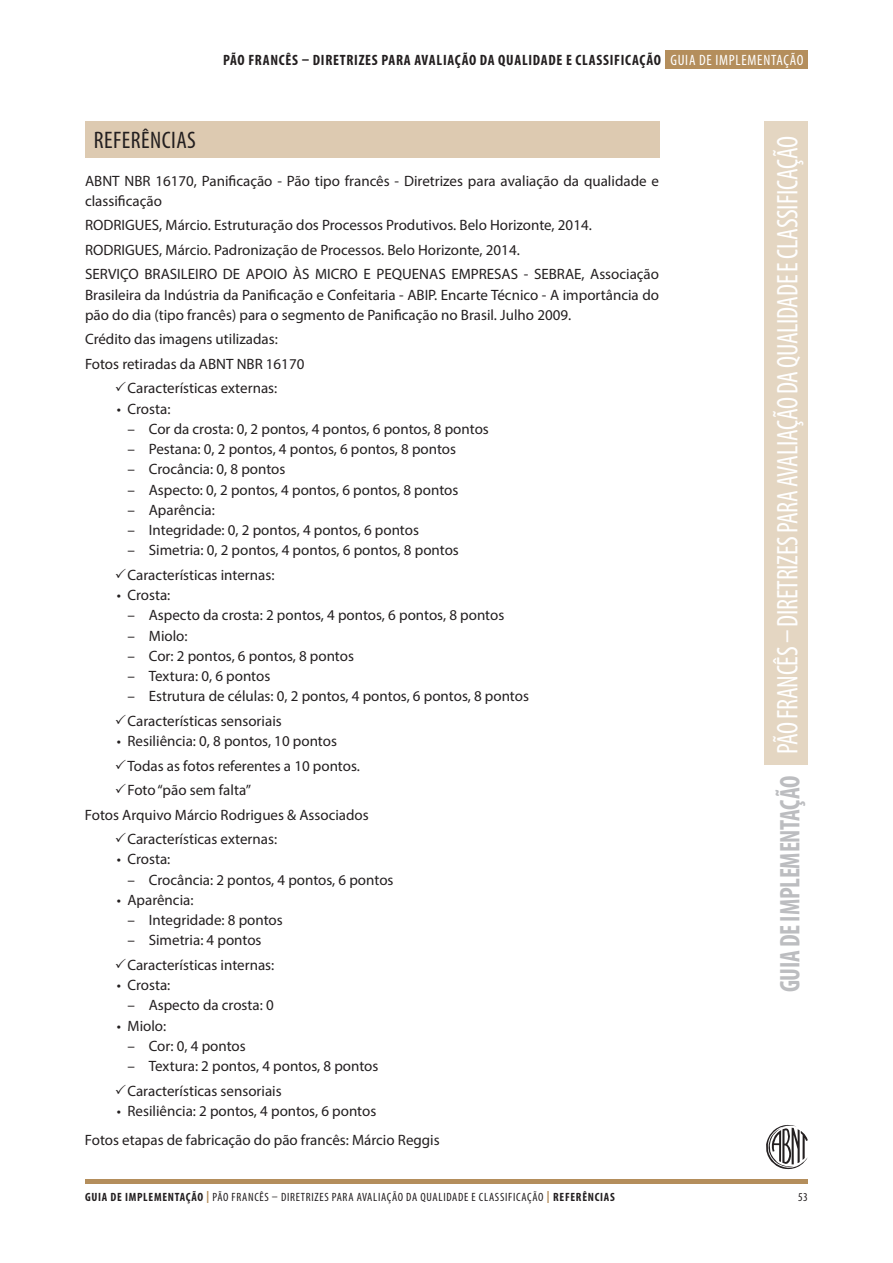
<style>
.page{position:relative;width:893px;height:1263px;background:#fff}
.page>*{position:absolute;margin:0;border:0;box-sizing:border-box;transform-origin:0 0}
.t1{font:condensed 30px "Myriad Pro";letter-spacing:-.01em;color:#fff;scale:.9 1}
.t2{font:700 condensed 28.5px "Myriad Pro";letter-spacing:-.01em;color:#bcbdc0;scale:.9 1}
.t3{font:condensed 24px "Myriad Pro";letter-spacing:.02em;color:#231f20}
.t4{font:15px/24.5px "Myriad Pro";color:#231f20}
.t5{font:700 condensed 15px "Myriad Pro";letter-spacing:.05em;color:#231f20}
.t6{font:condensed 12px "Myriad Pro";letter-spacing:.06em;color:#231f20}
.s1{font-weight:400;color:#fff}
.s2{font-weight:700}
.s3{font-weight:700;font-stretch:normal;color:#b48e5c}
</style>
<div class="page">
<hr style="left:85px;top:1179px;width:723px;height:4px;background:#b48e5c">
<div style="left:665px;top:51px;width:143px;height:18px;background:#b48e5c"></div>
<svg style="left:766px;top:1124px;width:42px;height:46px"></svg>
<div style="left:764px;top:121px;width:44px;height:644px;background:#e4d6c2"></div>
<div style="left:85px;top:121px;width:574px;height:36px;background:#ddcab1"></div>
<p class="t5" style="left:223px;top:51px;width:582px">PÃO FRANCÊS – DIRETRIZES PARA AVALIAÇÃO DA QUALIDADE E CLASSIFICAÇÃO <span class="s1">GUIA DE IMPLEMENTAÇÃO</span></p>
<h3 class="t3" style="left:94px;top:126px;width:104px">REFERÊNCIAS</h3>
<p class="t4" style="left:85px;top:170px;width:575px;line-height:20.2px">ABNT NBR 16170, Panificação - Pão tipo francês - Diretrizes para avaliação da qualidade e classificação</p>
<p class="t4" style="left:85px;top:213px;width:576px">RODRIGUES, Márcio. Estruturação dos Processos Produtivos. Belo Horizonte, 2014.<br>RODRIGUES, Márcio. Padronização de Processos. Belo Horizonte, 2014.<br>SERVIÇO BRASILEIRO DE APOIO ÀS MICRO E PEQUENAS EMPRESAS - SEBRAE, Associação</p>
<p class="t4" style="left:85px;top:284px;width:575px;line-height:20.2px">Brasileira da Indústria da Panificação e Confeitaria - ABIP. Encarte Técnico - A importância do pão do dia (tipo francês) para o segmento de Panificação no Brasil. Julho 2009.</p>
<p class="t4" style="left:85px;top:327px;width:194px">Crédito das imagens utilizadas:</p>
<p class="t4" style="left:85px;top:351px;width:221px">Fotos retiradas da ABNT NBR 16170</p>
<p class="t4" style="left:128px;top:376px;width:151px">Características externas:</p>
<p class="t4" style="left:117px;top:396px;width:55px">• Crosta:</p>
<p class="t4" style="left:128px;top:416px;width:363px">– Cor da crosta: 0, 2 pontos, 4 pontos, 6 pontos, 8 pontos</p>
<p class="t4" style="left:128px;top:437px;width:330px">– Pestana: 0, 2 pontos, 4 pontos, 6 pontos, 8 pontos</p>
<p class="t4" style="left:128px;top:457px;width:159px">– Crocância: 0, 8 pontos</p>
<p class="t4" style="left:128px;top:477px;width:332px">– Aspecto: 0, 2 pontos, 4 pontos, 6 pontos, 8 pontos</p>
<p class="t4" style="left:128px;top:497px;width:89px">– Aparência:</p>
<p class="t4" style="left:128px;top:518px;width:293px">– Integridade: 0, 2 pontos, 4 pontos, 6 pontos</p>
<p class="t4" style="left:128px;top:538px;width:333px">– Simetria: 0, 2 pontos, 4 pontos, 6 pontos, 8 pontos<br>Características internas:</p>
<p class="t4" style="left:117px;top:583px;width:55px">• Crosta:</p>
<p class="t4" style="left:128px;top:603px;width:378px">– Aspecto da crosta: 2 pontos, 4 pontos, 6 pontos, 8 pontos</p>
<p class="t4" style="left:128px;top:623px;width:62px">– Miolo:</p>
<p class="t4" style="left:128px;top:643px;width:228px">– Cor: 2 pontos, 6 pontos, 8 pontos</p>
<p class="t4" style="left:128px;top:664px;width:144px">– Textura: 0, 6 pontos</p>
<p class="t4" style="left:128px;top:684px;width:403px">– Estrutura de células: 0, 2 pontos, 4 pontos, 6 pontos, 8 pontos<br>Características sensoriais</p>
<p class="t4" style="left:117px;top:729px;width:222px">• Resiliência: 0, 8 pontos, 10 pontos</p>
<p class="t4" style="left:128px;top:753px;width:234px">Todas as fotos referentes a 10 pontos.</p>
<p class="t4" style="left:127px;top:778px;width:125px">Foto “pão sem falta”</p>
<p class="t4" style="left:85px;top:802px;width:285px">Fotos Arquivo Márcio Rodrigues &amp; Associados</p>
<p class="t4" style="left:127px;top:827px;width:151px">Características externas:</p>
<p class="t4" style="left:117px;top:847px;width:55px">• Crosta:</p>
<p class="t4" style="left:127px;top:867px;width:268px">– Crocância: 2 pontos, 4 pontos, 6 pontos</p>
<p class="t4" style="left:117px;top:887px;width:78px">• Aparência:</p>
<p class="t4" style="left:127px;top:908px;width:157px">– Integridade: 8 pontos</p>
<p class="t4" style="left:127px;top:928px;width:148px">– Simetria: 4 pontos<br>Características internas:</p>
<p class="t4" style="left:117px;top:973px;width:55px">• Crosta:</p>
<p class="t4" style="left:127px;top:993px;width:148px">– Aspecto da crosta: 0</p>
<p class="t4" style="left:117px;top:1013px;width:51px">• Miolo:</p>
<p class="t4" style="left:127px;top:1033px;width:120px">– Cor: 0, 4 pontos</p>
<p class="t4" style="left:127px;top:1054px;width:252px">– Textura: 2 pontos, 4 pontos, 8 pontos<br>Características sensoriais</p>
<p class="t4" style="left:85px;top:1096px;width:356px;line-height:28.8px;text-indent:32px">• Resiliência: 2 pontos, 4 pontos, 6 pontos<br>Fotos etapas de fabricação do pão francês: Márcio Reggis</p>
<p class="t6" style="left:85px;top:1190px;width:531px"><span class="s2">GUIA DE IMPLEMENTAÇÃO</span> <span class="s3">|</span> PÃO FRANCÊS – DIRETRIZES PARA AVALIAÇÃO DA QUALIDADE E CLASSIFICAÇÃO <span class="s3">|</span> <span class="s2">REFERÊNCIAS</span></p>
<h1 class="t1" style="left:769px;top:754px;width:688px;rotate:-90deg">PÃO FRANCÊS – DIRETRIZES PARA AVALIAÇÃO DA QUALIDADE E CLASSIFICAÇÃO</h1>
<h2 class="t2" style="left:772px;top:992px;width:242px;rotate:-90deg">GUIA DE IMPLEMENTAÇÃO</h2>
<p class="t6" style="left:798px;top:1190px;width:11px">53</p>
</div>
